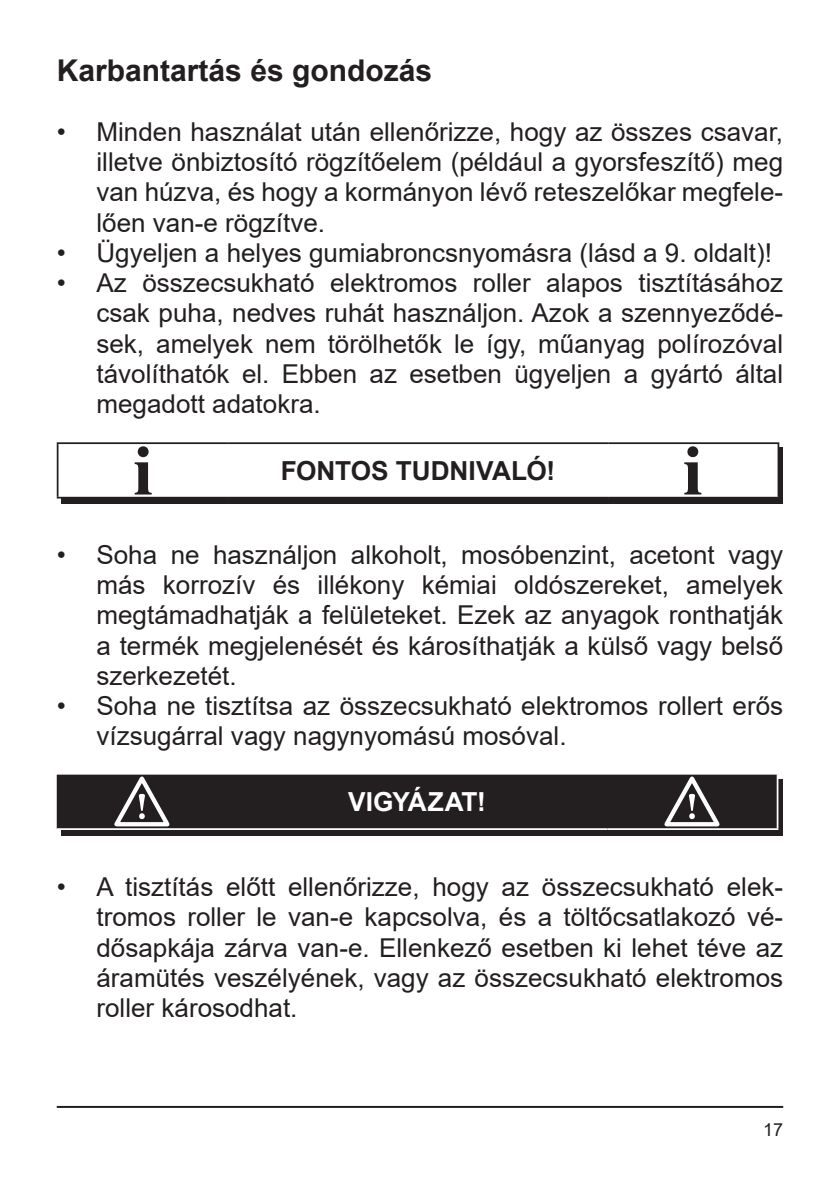
<style>
.page{position:relative;width:840px;height:1191px;background:#fff}
.page>*{position:absolute;margin:0;border:0;box-sizing:border-box;transform-origin:0 0}
.t1{font:700 30px "Arial";color:#231f20}
.t2{font:700 26.2px "Arial";color:#231f20}
.t3{font:700 26.2px "Arial";color:#fff}
.t4{font:26px/30.2px "Arial";color:#231f20;text-align:justify}
.t5{font:18px "Arial";color:#231f20}
</style>
<div class="page">
<hr style="left:57px;top:1106px;width:725px;height:2px;background:#231f20">
<div style="left:62px;top:447px;width:720px;height:56px;background:#231f20"></div>
<hr style="left:57px;top:442px;width:171px;height:2px;background:#231f20">
<hr style="left:57px;top:444px;width:1px;height:53px;background:#231f20">
<hr style="left:228px;top:442px;width:379px;height:2px;background:#231f20">
<hr style="left:607px;top:442px;width:171px;height:2px;background:#231f20">
<hr style="left:57px;top:497px;width:171px;height:1px;background:#231f20">
<svg style="left:58px;top:443px;width:720px;height:54px;background:#f2f2f2"></svg>
<div style="left:62px;top:779px;width:720px;height:57px;background:#231f20"></div>
<hr style="left:776px;top:774px;width:2px;height:54px;background:#fff">
<hr style="left:57px;top:828px;width:170px;height:2px;background:#fff">
<hr style="left:227px;top:828px;width:380px;height:2px;background:#fff">
<hr style="left:607px;top:828px;width:171px;height:2px;background:#fff">
<svg style="left:57px;top:774px;width:720px;height:55px"></svg>
<p class="t1" style="left:57px;top:49px;width:377px">Karbantartás és gondozás</p>
<p class="t4" style="left:96px;top:117px;width:687px;text-indent:-40px">• Minden használat után ellenőrizze, hogy az összes csavar, illetve önbiztosító rögzítőelem (például a gyorsfeszítő) meg van húzva, és hogy a kormányon lévő reteszelőkar megfele&shy;lően van-e rögzítve.</p>
<p class="t4" style="left:57px;top:237px;width:716px">• Ügyeljen a helyes gumiabroncsnyomásra (lásd a 9. oldalt)!</p>
<p class="t4" style="left:96px;top:268px;width:687px;text-indent:-40px">• Az összecsukható elektromos roller alapos tisztításához csak puha, nedves ruhát használjon. Azok a szennyeződé&shy;sek, amelyek nem törölhetők le így, műanyag polírozóval távolíthatók el. Ebben az esetben ügyeljen a gyártó által megadott adatokra.</p>
<p class="t2" style="left:280px;top:452px;width:276px">FONTOS TUDNIVALÓ!</p>
<p class="t4" style="left:96px;top:539px;width:687px;text-indent:-40px">• Soha ne használjon alkoholt, mosóbenzint, acetont vagy más korrozív és illékony kémiai oldószereket, amelyek megtámadhatják a felületeket. Ezek az anyagok ronthatják a termék megjelenését és károsíthatják a külső vagy belső szerkezetét.</p>
<p class="t4" style="left:96px;top:690px;width:687px;text-indent:-40px">• Soha ne tisztítsa az összecsukható elektromos rollert erős vízsugárral vagy nagynyomású mosóval.</p>
<p class="t3" style="left:348px;top:783px;width:139px">VIGYÁZAT!</p>
<p class="t4" style="left:96px;top:872px;width:687px;text-indent:-40px">• A tisztítás előtt ellenőrizze, hogy az összecsukható elek&shy;tromos roller le van-e kapcsolva, és a töltőcsatlakozó vé&shy;dősapkája zárva van-e. Ellenkező esetben ki lehet téve az áramütés veszélyének, vagy az összecsukható elektromos roller károsodhat.</p>
<p class="t5" style="left:762px;top:1117px;width:22px">17</p>
</div>
